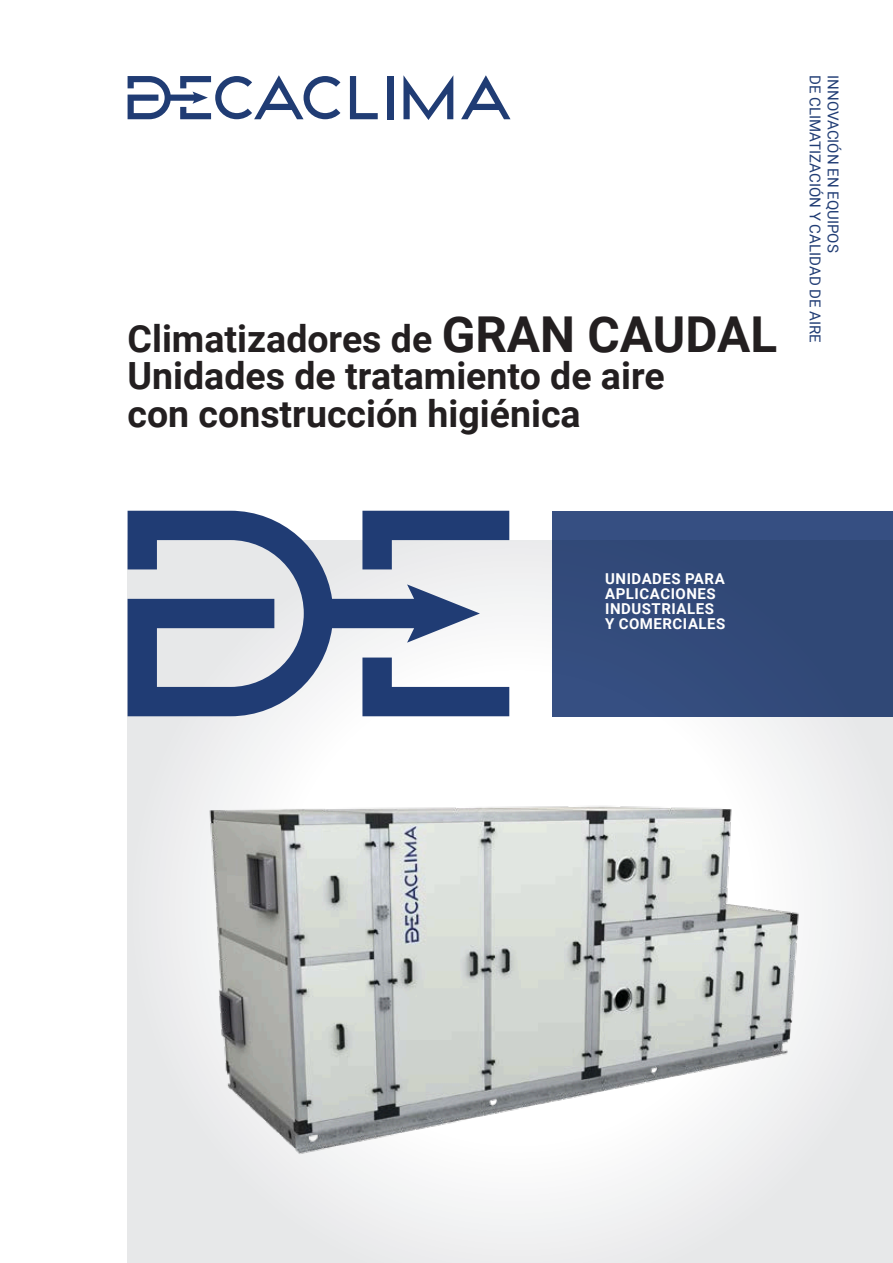
<style>
.page{position:relative;width:893px;height:1263px;background:#fff}
.page>*{position:absolute;margin:0;border:0;box-sizing:border-box;transform-origin:0 0}
.t1{font:700 37.5px/37.5px "Roboto";color:#231f20}
.t2{font:15px "Roboto";color:#203c74}
.t3{font:700 15px/15px "Roboto";letter-spacing:.035em;color:#fff}
.s1{font-size:49.5px}
</style>
<div class="page">
<div style="left:387px;top:76px;width:6px;height:43px;background:#203c74"></div>
<svg style="left:350px;top:76px;width:28px;height:43px"></svg>
<svg style="left:128px;top:75px;width:212px;height:44px"></svg>
<svg style="left:461px;top:75px;width:49px;height:44px"></svg>
<svg style="left:403px;top:75px;width:50px;height:45px"></svg>
<div style="left:128px;top:540px;width:765px;height:723px;background:linear-gradient(to bottom,#f6f6f7,#e6e7e8)"></div>
<svg style="left:480px;top:511px;width:29px;height:58px;background:#8593b0"></svg>
<svg style="left:480px;top:657px;width:29px;height:59px"></svg>
<svg style="left:128px;top:511px;width:352px;height:205px"></svg>
<div style="left:552px;top:511px;width:341px;height:205px;background:#324a79"></div>
<img style="left:201px;top:757px;width:616px;height:442px">
<p class="t1" style="left:128px;top:318px;width:651px">Climatizadores de <span class="s1">GRAN CAUDAL<br></span>Unidades de tratamiento de aire<br>con construcción higiénica</p>
<p class="t2" style="left:826px;top:75px;width:269px;rotate:90deg">DE CLIMATIZACIÓN Y CALIDAD DE AIRE</p>
<p class="t2" style="left:844px;top:75px;width:179px;rotate:90deg">INNOVACIÓN EN EQUIPOS</p>
<p class="t3" style="left:605px;top:570px;width:122px">UNIDADES PARA<br>APLICACIONES<br>INDUSTRIALES<br>Y COMERCIALES</p>
</div>
